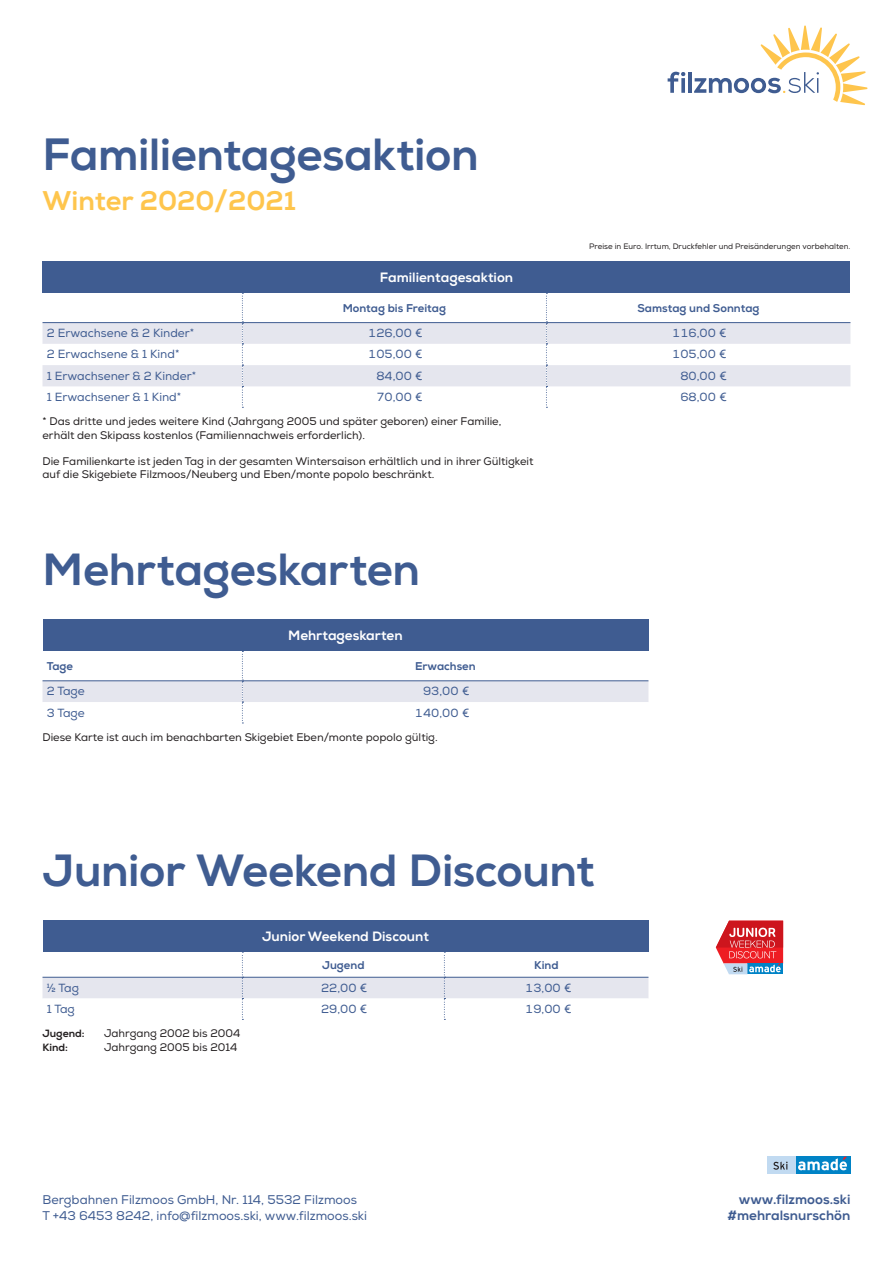
<style>
.page{position:relative;width:893px;height:1263px;background:#fff}
.page>*{position:absolute;margin:0;border:0;box-sizing:border-box;transform-origin:0 0}
.t1{font:45px "Nexa X Bold";letter-spacing:-.01em;color:#3f5c91}
.t2{font:27px "Nexa X Bold";color:#fec54d}
.t3{font:13.5px "Nexa X Bold";color:#fff}
.t4{font:13.5px/16.5px "Nexa X Bold";color:#3f5c91;text-align:right}
.t5{font:12px/16.5px "Nexa";color:#3f5c91}
.t6{font:11.25px "Nexa";color:#3f5c91}
.t7{font:11.25px "Nexa X Bold";color:#3f5c91}
.t8{font:10.5px/13.5px "Nexa";color:#231f20}
.t9{font:10.5px "Nexa X Bold";color:#231f20}
.t10{font:7.5px "Nexa";color:#231f20}
</style>
<div class="page">
<svg style="left:668px;top:71px;width:17px;height:22px"></svg>
<hr style="left:688px;top:72px;width:4px;height:21px;background:#3f5c91">
<svg style="left:694px;top:25px;width:174px;height:80px"></svg>
<div style="left:795px;top:1157px;width:55px;height:17px;background:#0083c6"></div>
<div style="left:767px;top:1157px;width:28px;height:17px;background:#c1daf1"></div>
<svg style="left:798px;top:1157px;width:49px;height:13px"></svg>
<svg style="left:773px;top:1161px;width:15px;height:9px"></svg>
<div style="left:43px;top:261px;width:807px;height:32px;background:#3f5c91"></div>
<svg style="left:43px;top:293px;width:807px;height:115px"></svg>
<div style="left:43px;top:620px;width:605px;height:31px;background:#3f5c91"></div>
<svg style="left:43px;top:651px;width:605px;height:72px"></svg>
<div style="left:43px;top:920px;width:605px;height:32px;background:#3f5c91"></div>
<svg style="left:43px;top:952px;width:605px;height:68px"></svg>
<svg style="left:716px;top:921px;width:67px;height:53px;background:#ce606b"></svg>
<h1 class="t1" style="left:43px;top:127px;width:438px">Familientagesaktion</h1>
<h2 class="t2" style="left:43px;top:184px;width:255px">Winter 2020/2021</h2>
<p class="t10" style="left:589px;top:241px;width:263px">Preise in Euro. Irrtum, Druckfehler und Preisänderungen vorbehalten.</p>
<p class="t3" style="left:380px;top:269px;width:135px">Familientagesaktion</p>
<p class="t7" style="left:343px;top:301px;width:105px">Montag bis Freitag</p>
<p class="t7" style="left:637px;top:301px;width:124px">Samstag und Sonntag</p>
<p class="t6" style="left:47px;top:326px;width:149px">2 Erwachsene &amp; 2 Kinder*</p>
<p class="t6" style="left:368px;top:326px;width:56px">126,00 €</p>
<p class="t6" style="left:672px;top:326px;width:56px">116,00 €</p>
<p class="t6" style="left:47px;top:347px;width:134px">2 Erwachsene &amp; 1 Kind*</p>
<p class="t6" style="left:368px;top:347px;width:56px">105,00 €</p>
<p class="t6" style="left:672px;top:347px;width:56px">105,00 €</p>
<p class="t6" style="left:47px;top:369px;width:151px">1 Erwachsener &amp; 2 Kinder*</p>
<p class="t6" style="left:376px;top:369px;width:48px">84,00 €</p>
<p class="t6" style="left:680px;top:369px;width:48px">80,00 €</p>
<p class="t6" style="left:47px;top:390px;width:136px">1 Erwachsener &amp; 1 Kind*</p>
<p class="t6" style="left:376px;top:390px;width:48px">70,00 €</p>
<p class="t6" style="left:680px;top:390px;width:48px">68,00 €</p>
<p class="t8" style="left:43px;top:415px;width:460px">* Das dritte und jedes weitere Kind (Jahrgang 2005 und später geboren) einer Familie, erhält den Skipass kostenlos (Familiennachweis erforderlich).</p>
<p class="t8" style="left:43px;top:454px;width:492px">Die Familienkarte ist jeden Tag in der gesamten Wintersaison erhältlich und in ihrer Gültigkeit auf die Skigebiete Filzmoos/Neuberg und Eben/monte popolo beschränkt.</p>
<h1 class="t1" style="left:43px;top:542px;width:379px">Mehrtageskarten</h1>
<p class="t3" style="left:288px;top:627px;width:116px">Mehrtageskarten</p>
<p class="t7" style="left:47px;top:659px;width:28px">Tage</p>
<p class="t7" style="left:415px;top:659px;width:62px">Erwachsen</p>
<p class="t6" style="left:47px;top:684px;width:39px">2 Tage</p>
<p class="t6" style="left:423px;top:684px;width:48px">93,00 €</p>
<p class="t6" style="left:47px;top:705px;width:39px">3 Tage</p>
<p class="t6" style="left:415px;top:705px;width:56px">140,00 €</p>
<p class="t8" style="left:43px;top:730px;width:397px">Diese Karte ist auch im benachbarten Skigebiet Eben/monte popolo gültig.</p>
<h1 class="t1" style="left:43px;top:843px;width:554px">Junior Weekend Discount</h1>
<p class="t3" style="left:262px;top:928px;width:168px">Junior Weekend Discount</p>
<p class="t7" style="left:322px;top:958px;width:44px">Jugend</p>
<p class="t7" style="left:534px;top:958px;width:26px">Kind</p>
<p class="t6" style="left:47px;top:981px;width:34px">1/2 Tag</p>
<p class="t6" style="left:321px;top:981px;width:48px">22,00 €</p>
<p class="t6" style="left:525px;top:981px;width:48px">13,00 €</p>
<p class="t6" style="left:47px;top:1002px;width:30px">1 Tag</p>
<p class="t6" style="left:321px;top:1002px;width:48px">29,00 €</p>
<p class="t6" style="left:525px;top:1002px;width:48px">19,00 €</p>
<p class="t9" style="left:43px;top:1027px;width:44px">Jugend:</p>
<p class="t8" style="left:104px;top:1027px;width:138px">Jahrgang 2002 bis 2004</p>
<p class="t9" style="left:43px;top:1040px;width:27px">Kind:</p>
<p class="t8" style="left:104px;top:1040px;width:135px">Jahrgang 2005 bis 2014</p>
<p class="t5" style="left:43px;top:1191px;width:326px">Bergbahnen Filzmoos GmbH, Nr. 114, 5532 Filzmoos<br>T +43 6453 8242, info@filzmoos.ski, www.filzmoos.ski</p>
<p class="t4" style="left:728px;top:1191px;width:124px">www.filzmoos.ski #mehralsnurschön</p>
</div>
